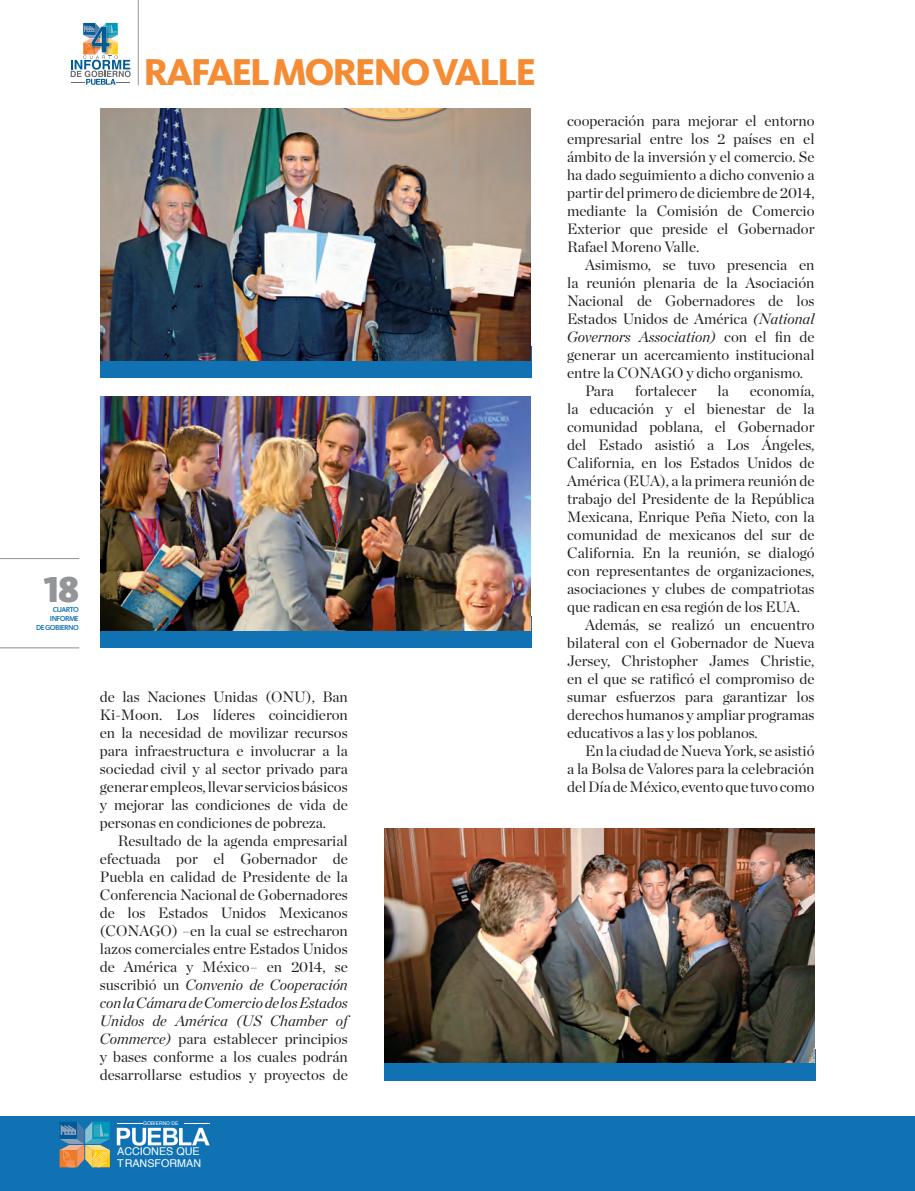
<style>
.page{position:relative;width:915px;height:1191px;background:#fff}
.page>*{position:absolute;margin:0;border:0;box-sizing:border-box;transform-origin:0 0}
.t1{font:800 38.85px "Kievit OT";letter-spacing:-.06em;color:#f58b32}
.t2{font:900 37.5px "Kievit OT";color:#939598}
.t3{font:15px/18px "Chronicle Display";color:#231f20;text-align:justify}
.t4{font:10.8px/12px "Helvetica";color:#fff}
.t5{font:500 7.5px/9px "Kievit OT";letter-spacing:-.07em;color:#1172b3;text-align:right}
.t6{font:4.95px "Helvetica";color:#fff}
.s1{font-style:italic}
</style>
<div class="page">
<hr style="left:0;top:558px;width:79px;height:1px;background:#939598">
<hr style="left:0;top:647px;width:79px;height:1px;background:#939598">
<hr style="left:138px;top:0;width:1px;height:85px;background:#939598">
<svg style="left:71px;top:23px;width:60px;height:62px"></svg>
<div style="left:0;top:1116px;width:914px;height:75px;background:#1172b3"></div>
<svg style="left:117px;top:1123px;width:92px;height:22px"></svg>
<svg style="left:60px;top:1121px;width:50px;height:46px"></svg>
<div style="left:384px;top:1048px;width:430px;height:32px;background:#1172b3"></div>
<div style="left:100px;top:616px;width:431px;height:32px;background:#1172b3"></div>
<div style="left:100px;top:346px;width:431px;height:32px;background:#1172b3"></div>
<img style="left:384px;top:828px;width:430px;height:234px">
<img style="left:100px;top:396px;width:430px;height:234px">
<img style="left:100px;top:108px;width:430px;height:252px">
<h1 class="t1" style="left:144px;top:49px;width:394px">RAFAEL MORENO VALLE</h1>
<h2 class="t2" style="left:44px;top:567px;width:37px">18</h2>
<p class="t5" style="left:36px;top:605px;width:44px">CUARTO<br>INFORME<br>DE GOBIERNO</p>
<p class="t3" style="left:100px;top:688px;width:249px">de las Naciones Unidas (ONU), Ban Ki-Moon. Los líderes coincidieron en la necesidad de movilizar recursos para infraestructura e involucrar a la sociedad civil y al sector privado para generar empleos, llevar servicios básicos y mejorar las condiciones de vida de personas en condiciones de pobreza.</p>
<p class="t3" style="left:100px;top:832px;width:249px;text-indent:18px">Resultado de la agenda empresarial efectuada por el Gobernador de Puebla en calidad de Presidente de la Conferencia Nacional de Gobernadores de los Estados Unidos Mexicanos (CONAGO) –en la cual se estrecharon lazos comerciales entre Estados Unidos de América y México– en 2014, se suscribió un <span class="s1">Convenio de Cooperación con la Cámara de Comercio de los Estados Unidos de América (US Chamber of Commerce)</span> para establecer principios y bases conforme a los cuales podrán desarrollarse estudios y proyectos de</p>
<p class="t6" style="left:143px;top:1119px;width:37px">GOBIERNO DE</p>
<p class="t4" style="left:117px;top:1145px;width:85px">ACCIONES QUE<br>TRANSFORMAN</p>
<p class="t3" style="left:567px;top:112px;width:249px">cooperación para mejorar el entorno empresarial entre los 2 países en el ámbito de la inversión y el comercio. Se ha dado seguimiento a dicho convenio a partir del primero de diciembre de 2014, mediante la Comisión de Comercio Exterior que preside el Gobernador Rafael Moreno Valle.</p>
<p class="t3" style="left:567px;top:256px;width:249px;text-indent:18px">Asimismo, se tuvo presencia en la reunión plenaria de la Asociación Nacional de Gobernadores de los Estados Unidos de América <span class="s1">(National Governors Association)</span> con el fin de generar un acercamiento institucional entre la CONAGO y dicho organismo.</p>
<p class="t3" style="left:585px;top:382px;width:30px">Para</p>
<p class="t3" style="left:634px;top:382px;width:63px">fortalecer</p>
<p class="t3" style="left:717px;top:382px;width:13px">la</p>
<p class="t3" style="left:567px;top:382px;width:249px;text-indent:183px">economía, la educación y el bienestar de la comunidad poblana, el Gobernador del Estado asistió a Los Ángeles, California, en los Estados Unidos de América (EUA), a la primera reunión de trabajo del Presidente de la República Mexicana, Enrique Peña Nieto, con la comunidad de mexicanos del sur de California. En la reunión, se dialogó con representantes de organizaciones, asociaciones y clubes de compatriotas que radican en esa región de los EUA.</p>
<p class="t3" style="left:567px;top:616px;width:249px;text-indent:18px">Además, se realizó un encuentro bilateral con el Gobernador de Nueva Jersey, Christopher James Christie, en el que se ratificó el compromiso de sumar esfuerzos para garantizar los derechos humanos y ampliar programas educativos a las y los poblanos.</p>
<p class="t3" style="left:567px;top:742px;width:249px;text-indent:18px">En la ciudad de Nueva York, se asistió a la Bolsa de Valores para la celebración del Día de México, evento que tuvo como</p>
</div>
